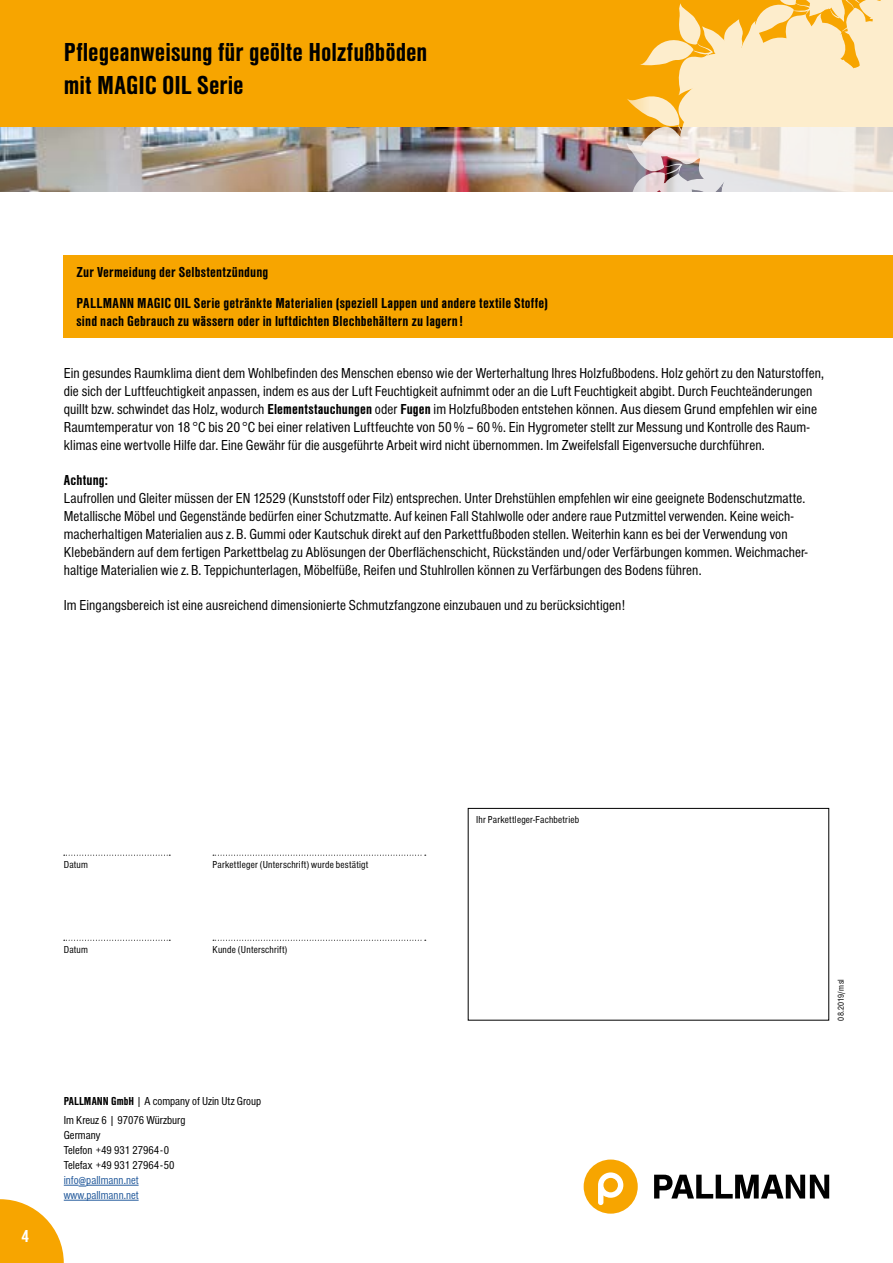
<style>
.page{position:relative;width:893px;height:1263px;background:#fff}
.page>*{position:absolute;margin:0;border:0;box-sizing:border-box;transform-origin:0 0}
.t1{font:700 27px/33px "Nimbus San Con";color:#000;scale:1.1 1}
.t2{font:700 18px "Nimbus San Con";color:#fff;scale:1.1 1}
.t3{font:15px/18px "Nimbus San Con";letter-spacing:.005em;color:#000}
.t4{font:700 15px/30.8px "Nimbus San Con";letter-spacing:.01em;color:#000;scale:1.1 1}
.t5{font:12px/15px "Nimbus San Con";color:#000}
.t6{font:12px/15px "Nimbus San Con";color:#22599b}
.t7{font:10.5px "Nimbus San Con";letter-spacing:.02em;color:#000}
.t8{font:9px "Nimbus San Con";letter-spacing:.02em;color:#000}
.s1{font-weight:700}
</style>
<div class="page">
<div style="left:64px;top:255px;width:829px;height:83px;background:#f7a500"></div>
<svg style="left:64px;top:1185px;width:22px;height:1px"></svg>
<hr style="left:86px;top:1185px;width:53px;height:1px;background:#22599b">
<hr style="left:64px;top:1200px;width:75px;height:1px;background:#22599b">
<svg style="left:0;top:1199px;width:64px;height:64px"></svg>
<div style="left:0;top:0;width:893px;height:128px;background:#f7a500"></div>
<img style="left:0;top:128px;width:627px;height:63px">
<svg style="left:64px;top:855px;width:106px;height:1px"></svg>
<svg style="left:64px;top:940px;width:106px;height:1px"></svg>
<svg style="left:213px;top:855px;width:213px;height:1px"></svg>
<svg style="left:213px;top:940px;width:213px;height:1px"></svg>
<div style="left:468px;top:808px;width:361px;height:212px;border:1px solid #000"></div>
<img style="left:627px;top:40px;width:48px;height:152px">
<svg style="left:675px;top:0;width:218px;height:192px;background:#f5e1bb"></svg>
<div style="left:584px;top:1159px;width:54px;height:54px;background:#f7a500;border-radius:50%"></div>
<svg style="left:598px;top:1172px;width:25px;height:33px"></svg>
<svg style="left:654px;top:1175px;width:175px;height:23px"></svg>
<h1 class="t1" style="left:64px;top:36px;width:332px">Pflegeanweisung für geölte Holzfußböden mit MAGIC OIL Serie</h1>
<p class="t4" style="left:77px;top:257px;width:430px">Zur Vermeidung der Selbstentzündung<br>PALLMANN MAGIC OIL Serie getränkte Materialien (speziell Lappen und andere textile Stoffe)</p>
<p class="t4" style="left:77px;top:306px;width:353px">sind nach Gebrauch zu wässern oder in luftdichten Blechbehältern zu lagern!</p>
<p class="t3" style="left:64px;top:364px;width:762px">Ein gesundes Raumklima dient dem Wohlbefinden des Menschen ebenso wie der Werterhaltung Ihres Holzfußbodens. Holz gehört zu den Naturstoffen, die sich der Luftfeuchtigkeit anpassen, indem es aus der Luft Feuchtigkeit aufnimmt oder an die Luft Feuchtigkeit abgibt. Durch Feuchteänderungen quillt bzw. schwindet das Holz, wodurch <span class="s1">Elementstauchungen</span> oder <span class="s1">Fugen</span> im Holzfußboden entstehen können. Aus diesem Grund empfehlen wir eine Raumtemperatur von 18 °C bis 20 °C bei einer relativen Luftfeuchte von 50 % – 60 %. Ein Hygrometer stellt zur Messung und Kontrolle des Raum&shy;klimas eine wertvolle Hilfe dar. Eine Gewähr für die ausgeführte Arbeit wird nicht übernommen. Im Zweifelsfall Eigenversuche durchführen.</p>
<p class="t4" style="left:64px;top:465px;width:42px">Achtung:</p>
<p class="t3" style="left:64px;top:489px;width:745px">Laufrollen und Gleiter müssen der EN 12529 (Kunststoff oder Filz) entsprechen. Unter Drehstühlen empfehlen wir eine geeignete Bodenschutzmatte.<br>Metallische Möbel und Gegenstände bedürfen einer Schutzmatte. Auf keinen Fall Stahlwolle oder andere raue Putzmittel verwenden. Keine weich&shy;macherhaltigen Materialien aus z. B. Gummi oder Kautschuk direkt auf den Parkettfußboden stellen. Weiterhin kann es bei der Verwendung von Klebebändern auf dem fertigen Parkettbelag zu Ablösungen der Oberflächenschicht, Rückständen und / oder Verfärbungen kommen. Weichmacher&shy;haltige Materialien wie z. B. Teppichunterlagen, Möbelfüße, Reifen und Stuhlrollen können zu Verfärbungen des Bodens führen.</p>
<p class="t3" style="left:64px;top:596px;width:563px">Im Eingangsbereich ist eine ausreichend dimensionierte Schmutzfangzone einzubauen und zu berücksichtigen!</p>
<p class="t7" style="left:64px;top:859px;width:26px">Datum</p>
<p class="t7" style="left:64px;top:944px;width:26px">Datum</p>
<p class="t7" style="left:213px;top:859px;width:157px">Parkettleger (Unterschrift) wurde bestätigt</p>
<p class="t7" style="left:213px;top:944px;width:76px">Kunde (Unterschrift)</p>
<p class="t2" style="left:21px;top:1226px;width:9px">4</p>
<p class="t5" style="left:64px;top:1091px;width:199px;line-height:19.2px"><span class="s1">PALLMANN GmbH</span> | A company of Uzin Utz Group<br>Im Kreuz 6 | 97076 Würzburg</p>
<p class="t5" style="left:64px;top:1128px;width:112px">Germany<br>Telefon +49 931 27964-0<br>Telefax +49 931 27964-50</p>
<p class="t6" style="left:64px;top:1173px;width:76px">info@pallmann.net www.pallmann.net</p>
<p class="t7" style="left:476px;top:814px;width:104px">Ihr Parkettleger-Fachbetrieb</p>
<p class="t8" style="left:836px;top:1020px;width:43px;rotate:-90deg">08.2019 / msl</p>
</div>
